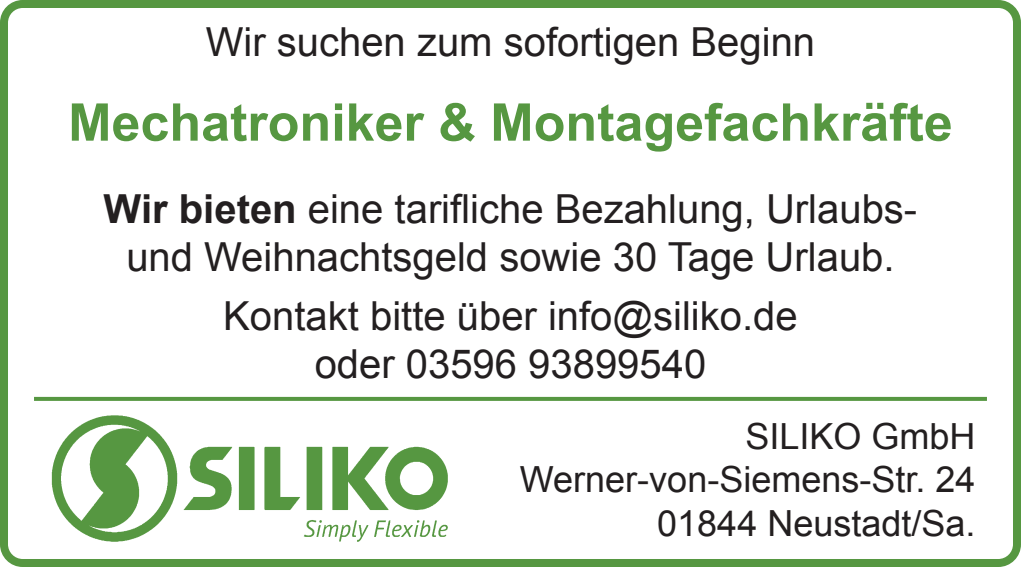
<style>
.page{position:relative;width:1021px;height:567px;background:#fff}
.page>*{position:absolute;margin:0;border:0;box-sizing:border-box;transform-origin:0 0}
.t1{font:700 52px "Arial";color:#569741}
.t2{font:40px/48px "Arial";color:#231f20;text-align:center}
.t3{font:36px/43.2px "Arial";color:#231f20;text-align:right}
.s1{font-weight:700}
</style>
<div class="page">
<svg style="left:34px;top:397px;width:952px;height:4px;background:#5a9945"></svg>
<div style="left:0;top:0;width:1020px;height:567px;border:8px solid #569741;border-radius:19px"></div>
<img style="left:51px;top:415px;width:397px;height:127px">
<p class="t2" style="left:206px;top:18px;width:611px">Wir suchen zum sofortigen Beginn</p>
<h1 class="t1" style="left:68px;top:88px;width:886px">Mechatroniker &amp; Montagefachkräfte</h1>
<p class="t2" style="left:104px;top:185px;width:815px"><span class="s1">Wir bieten</span> eine tarifliche Bezahlung, Urlaubs&shy;und Weihnachtsgeld sowie 30 Tage Urlaub.</p>
<p class="t2" style="left:223px;top:292px;width:576px">Kontakt bitte über info@siliko.de oder 03596 93899540</p>
<p class="t3" style="left:520px;top:415px;width:457px">SILIKO GmbH<br>Werner-von-Siemens-Str. 24<br>01844 Neustadt/Sa.</p>
</div>
